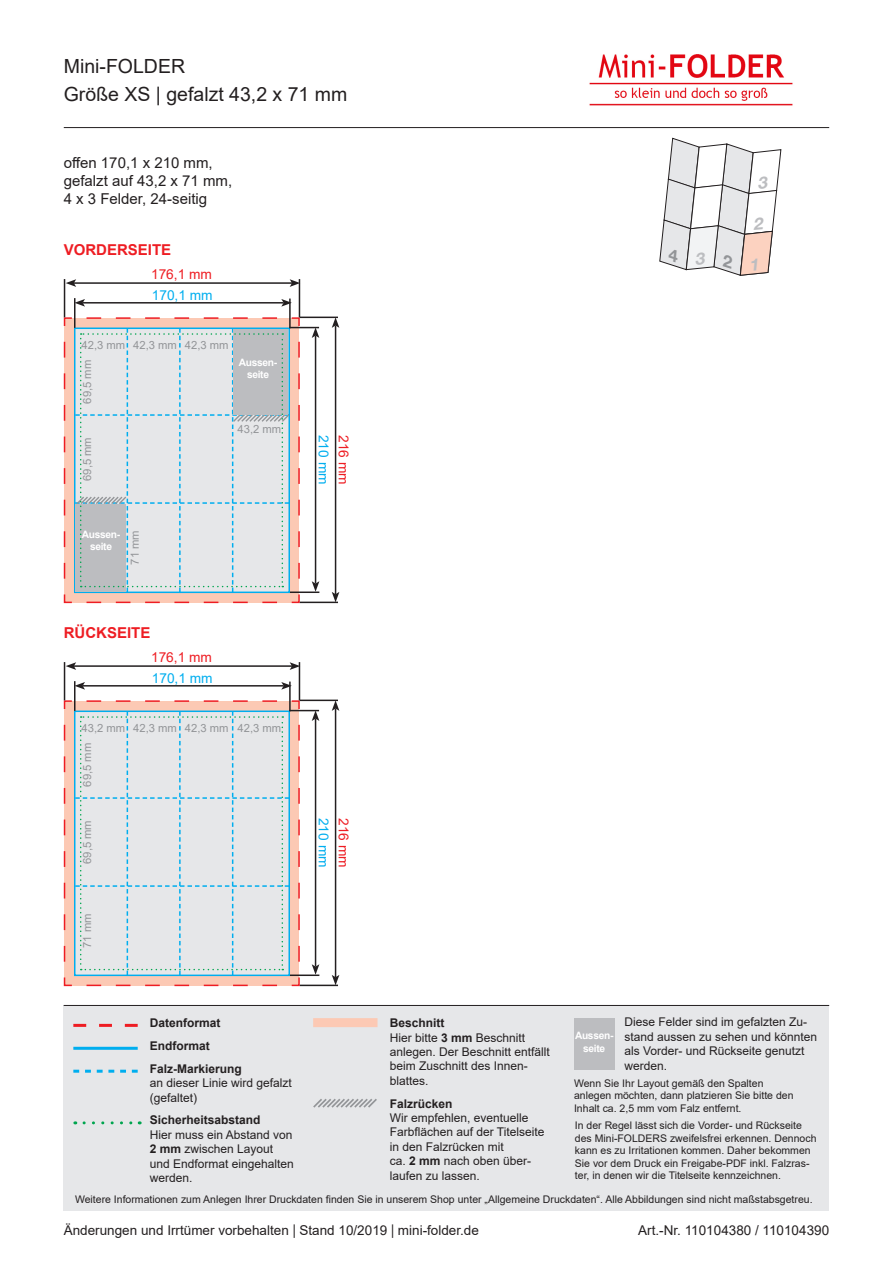
<style>
.page{position:relative;width:893px;height:1263px;background:#fff}
.page>*{position:absolute;margin:0;border:0;box-sizing:border-box;transform-origin:0 0}
.t1{font:19.5px/28.5px "Arial";color:#231f20}
.t2{font:15px/18px "Arial";color:#231f20}
.t3{font:700 15px "Arial";color:#ee1d23}
.t4{font:13.65px "Arial";color:#00aeef}
.t5{font:13.65px "Arial";color:#ee1d23}
.t6{font:13.5px "Arial";color:#231f20}
.t7{font:12px/14.4px "Arial";color:#231f20}
.t8{font:700 12px/23px "Arial";color:#231f20}
.t9{font:11.25px "Arial";color:#939598}
.t10{font:10.5px/12.6px "Arial";color:#231f20}
.t11{font:700 10.2px/12.3px "Arial";letter-spacing:-.03em;color:#fff;text-align:center}
.s1{font-weight:700}
.s2{font-family:"Dax"}
</style>
<div class="page">
<svg style="left:63px;top:317px;width:238px;height:287px;background:#f3c2b4"></svg>
<svg style="left:63px;top:700px;width:238px;height:287px;background:#f3c2b4"></svg>
<hr style="left:64px;top:279px;width:1px;height:38px;background:#231f20">
<hr style="left:64px;top:662px;width:1px;height:38px;background:#231f20">
<hr style="left:74px;top:298px;width:1px;height:30px;background:#231f20">
<hr style="left:74px;top:681px;width:1px;height:30px;background:#231f20">
<hr style="left:289px;top:299px;width:2px;height:29px;background:#231f20">
<hr style="left:289px;top:681px;width:2px;height:30px;background:#231f20">
<hr style="left:299px;top:279px;width:1px;height:38px;background:#231f20">
<hr style="left:299px;top:662px;width:1px;height:38px;background:#231f20">
<hr style="left:300px;top:317px;width:38px;height:1px;background:#231f20">
<hr style="left:300px;top:700px;width:38px;height:1px;background:#231f20">
<hr style="left:290px;top:591px;width:29px;height:2px;background:#231f20">
<hr style="left:290px;top:974px;width:29px;height:2px;background:#231f20">
<hr style="left:300px;top:602px;width:38px;height:1px;background:#231f20">
<hr style="left:300px;top:985px;width:38px;height:1px;background:#231f20">
<hr style="left:335px;top:325px;width:1px;height:269px;background:#231f20">
<svg style="left:332px;top:318px;width:7px;height:10px"></svg>
<svg style="left:332px;top:592px;width:7px;height:10px"></svg>
<hr style="left:335px;top:708px;width:1px;height:269px;background:#231f20">
<svg style="left:332px;top:701px;width:7px;height:10px"></svg>
<svg style="left:332px;top:975px;width:7px;height:10px"></svg>
<hr style="left:83px;top:302px;width:201px;height:2px;background:#231f20">
<svg style="left:75px;top:299px;width:10px;height:8px"></svg>
<svg style="left:281px;top:299px;width:11px;height:8px"></svg>
<hr style="left:83px;top:685px;width:201px;height:1px;background:#231f20">
<svg style="left:75px;top:682px;width:10px;height:8px"></svg>
<svg style="left:281px;top:682px;width:11px;height:8px"></svg>
<hr style="left:74px;top:282px;width:218px;height:2px;background:#231f20">
<svg style="left:66px;top:279px;width:10px;height:8px"></svg>
<svg style="left:290px;top:279px;width:10px;height:8px"></svg>
<hr style="left:74px;top:665px;width:218px;height:2px;background:#231f20">
<svg style="left:66px;top:662px;width:10px;height:8px"></svg>
<svg style="left:290px;top:662px;width:10px;height:8px"></svg>
<svg style="left:75px;top:710px;width:244px;height:265px;background:#dbe0e3"></svg>
<hr style="left:64px;top:127px;width:765px;height:1px;background:#231f20">
<img style="left:589px;top:54px;width:204px;height:52px">
<div style="left:64px;top:1005px;width:765px;height:206px;background:#e6e7e9"></div>
<svg style="left:73px;top:1024px;width:65px;height:3px"></svg>
<hr style="left:73px;top:1047px;width:65px;height:3px;background:#00aeef">
<svg style="left:73px;top:1070px;width:65px;height:3px"></svg>
<svg style="left:84px;top:1121px;width:56px;height:3px"></svg>
<div style="left:313px;top:1018px;width:64px;height:9px;background:#fcc9b4"></div>
<svg style="left:313px;top:1099px;width:64px;height:9px"></svg>
<hr style="left:64px;top:1005px;width:765px;height:1px;background:#231f20">
<div style="left:574px;top:1018px;width:40px;height:52px;background:#bcbdc0"></div>
<svg style="left:75px;top:327px;width:244px;height:265px;background:#d5d9dd"></svg>
<svg style="left:660px;top:138px;width:121px;height:137px"></svg>
<h1 class="t1" style="left:64px;top:51px;width:285px">Mini-FOLDER<br>Größe XS | gefalzt 43,2 x 71 mm</h1>
<h2 class="t2" style="left:64px;top:153px;width:170px">offen 170,1 x 210 mm, gefalzt auf 43,2 x 71 mm,<br>4 x 3 Felder, 24-seitig</h2>
<h2 class="t3" style="left:64px;top:239px;width:109px">VORDERSEITE</h2>
<h3 class="t5" style="left:151px;top:265px;width:63px">176,1 mm</h3>
<h3 class="t4" style="left:152px;top:286px;width:63px">170,1 mm</h3>
<p class="t9" style="left:82px;top:337px;width:45px">42,3 mm</p>
<p class="t9" style="left:80px;top:404px;width:45px;rotate:-90deg">69,5 mm</p>
<p class="t9" style="left:133px;top:337px;width:45px">42,3 mm</p>
<p class="t9" style="left:185px;top:337px;width:45px">42,3 mm</p>
<p class="t9" style="left:80px;top:481px;width:45px;rotate:-90deg">69,5 mm</p>
<p class="t11" style="left:239px;top:356px;width:40px">Aussen&shy;seite</p>
<p class="t9" style="left:238px;top:421px;width:45px">43,2 mm</p>
<p class="t11" style="left:82px;top:528px;width:40px">Aussen&shy;seite</p>
<p class="t9" style="left:127px;top:565px;width:36px;rotate:-90deg">71 mm</p>
<h2 class="t3" style="left:64px;top:622px;width:88px">RÜCKSEITE</h2>
<h3 class="t5" style="left:151px;top:648px;width:63px">176,1 mm</h3>
<h3 class="t4" style="left:152px;top:669px;width:63px">170,1 mm</h3>
<p class="t9" style="left:82px;top:720px;width:45px">43,2 mm</p>
<p class="t9" style="left:80px;top:787px;width:45px;rotate:-90deg">69,5 mm</p>
<p class="t9" style="left:133px;top:720px;width:45px">42,3 mm</p>
<p class="t9" style="left:185px;top:720px;width:45px">42,3 mm</p>
<p class="t9" style="left:238px;top:720px;width:45px">42,3 mm</p>
<p class="t9" style="left:80px;top:864px;width:45px;rotate:-90deg">69,5 mm</p>
<p class="t9" style="left:80px;top:948px;width:36px;rotate:-90deg">71 mm</p>
<h3 class="t4" style="left:333px;top:435px;width:51px;rotate:90deg">210 mm</h3>
<h3 class="t5" style="left:353px;top:435px;width:51px;rotate:90deg">216 mm</h3>
<h3 class="t4" style="left:333px;top:818px;width:51px;rotate:90deg">210 mm</h3>
<h3 class="t5" style="left:353px;top:818px;width:51px;rotate:90deg">216 mm</h3>
<p class="t7" style="left:624px;top:1015px;width:194px">Diese Felder sind im gefalzten Zu&shy;stand aussen zu sehen und könnten als Vorder- und Rückseite genutzt werden.</p>
<p class="t8" style="left:150px;top:1011px;width:94px">Datenformat<br>Endformat<br>Falz-Markierung</p>
<p class="t7" style="left:150px;top:1075px;width:144px">an dieser Linie wird gefalzt (gefaltet)</p>
<p class="t8" style="left:150px;top:1109px;width:112px">Sicherheitsabstand</p>
<p class="t7" style="left:150px;top:1127px;width:146px">Hier muss ein Abstand von<br><span class="s1">2 mm</span> zwischen Layout und Endformat eingehalten werden.</p>
<p class="t7" style="left:390px;top:1016px;width:162px"><span class="s1">Beschnitt<br></span>Hier bitte <span class="s1">3 mm</span> Beschnitt anlegen. Der Beschnitt entfällt beim Zuschnitt des Innen&shy;blattes.</p>
<p class="t8" style="left:390px;top:1092px;width:64px">Falzrücken</p>
<p class="t7" style="left:390px;top:1110px;width:156px">Wir empfehlen, eventuelle<br>Farbflächen auf der Titelseite in den Falzrücken mit<br>ca. <span class="s1">2 mm</span> nach oben über&shy;laufen zu lassen.</p>
<p class="t11" style="left:575px;top:1030px;width:40px">Aussen&shy;seite</p>
<p class="t10" style="left:574px;top:1077px;width:221px">Wenn Sie Ihr Layout gemäß den Spalten anlegen möchten, dann platzieren Sie bitte den<br>Inhalt ca. 2,5 mm vom Falz entfernt.</p>
<p class="t10" style="left:575px;top:1119px;width:243px">In der Regel lässt sich die Vorder- und Rückseite des Mini-FOLDERS zweifelsfrei erkennen. Dennoch kann es zu Irritationen kommen. Daher bekommen Sie vor dem Druck ein Freigabe-PDF inkl. Falzras&shy;ter, in denen wir die Titelseite kennzeichnen.</p>
<p class="t10" style="left:75px;top:1193px;width:739px">Weitere Informationen zum Anlegen Ihrer Druckdaten finden Sie in unserem Shop unter „Allgemeine Druckdaten“. Alle Abbildungen sind nicht maßstabsgetreu.</p>
<p class="t6" style="left:638px;top:1220px;width:192px">Art.-Nr. 110104380 / 110104390</p>
<p class="t6" style="left:64px;top:1221px;width:417px">Änderungen und Irrtümer vorbehalten <span class="s2">|</span> Stand 10/2019 <span class="s2">|</span> mini-folder.de</p>
</div>
